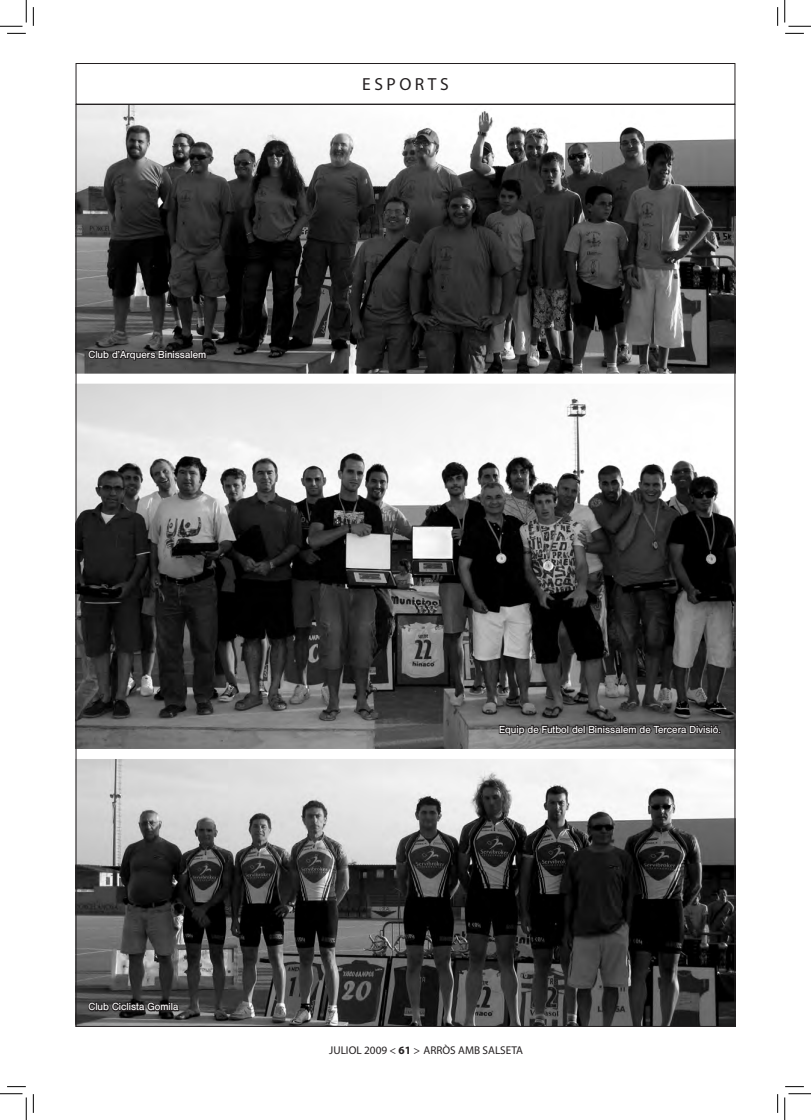
<style>
.page{position:relative;width:811px;height:1120px;background:#fff}
.page>*{position:absolute;margin:0;border:0;box-sizing:border-box;transform-origin:0 0}
.t1{font:17.5px "Myriad";color:#231f20}
.t2{font:11.25px "Myriad";color:#231f20}
.t3{font:10px "Helvetica BQ";color:#fff}
.s1{font-weight:700}
</style>
<div class="page">
<img style="left:78px;top:106px;width:655px;height:918px">
<svg style="left:87px;top:334px;width:121px;height:39px;background:#414040"></svg>
<div style="left:70px;top:748px;width:671px;height:10px;background:#fff"></div>
<svg style="left:87px;top:986px;width:93px;height:41px;background:#424242"></svg>
<div style="left:70px;top:373px;width:671px;height:10px;background:#fff"></div>
<svg style="left:498px;top:708px;width:223px;height:41px;background:#555454"></svg>
<div style="left:76px;top:63px;width:659px;height:41px;border:1px solid #231f20"></div>
<svg style="left:7px;top:33px;width:19px;height:1px"></svg>
<svg style="left:785px;top:33px;width:19px;height:1px"></svg>
<svg style="left:33px;top:7px;width:1px;height:19px"></svg>
<svg style="left:33px;top:1094px;width:1px;height:18px"></svg>
<svg style="left:777px;top:7px;width:1px;height:19px"></svg>
<svg style="left:777px;top:1094px;width:1px;height:18px"></svg>
<svg style="left:0;top:0;width:27px;height:27px"></svg>
<svg style="left:0;top:1093px;width:27px;height:26px"></svg>
<svg style="left:784px;top:0;width:27px;height:27px"></svg>
<svg style="left:784px;top:1093px;width:27px;height:26px"></svg>
<p class="t3" style="left:88px;top:349px;width:119px">Club d’Arquers Binissalem</p>
<p class="t1" style="left:362px;top:76px;width:14px">ESPORTS</p>
<p class="t3" style="left:88px;top:1001px;width:91px">Club Ciclista Gomila</p>
<p class="t3" style="left:499px;top:723px;width:223px">Equip de Futbol del Binissalem de Tercera Divisió.</p>
<p class="t2" style="left:329px;top:1044px;width:195px">JULIOL 2009 &lt; <span class="s1">61</span> &gt; ARRÒS AMB SALSETA</p>
</div>
